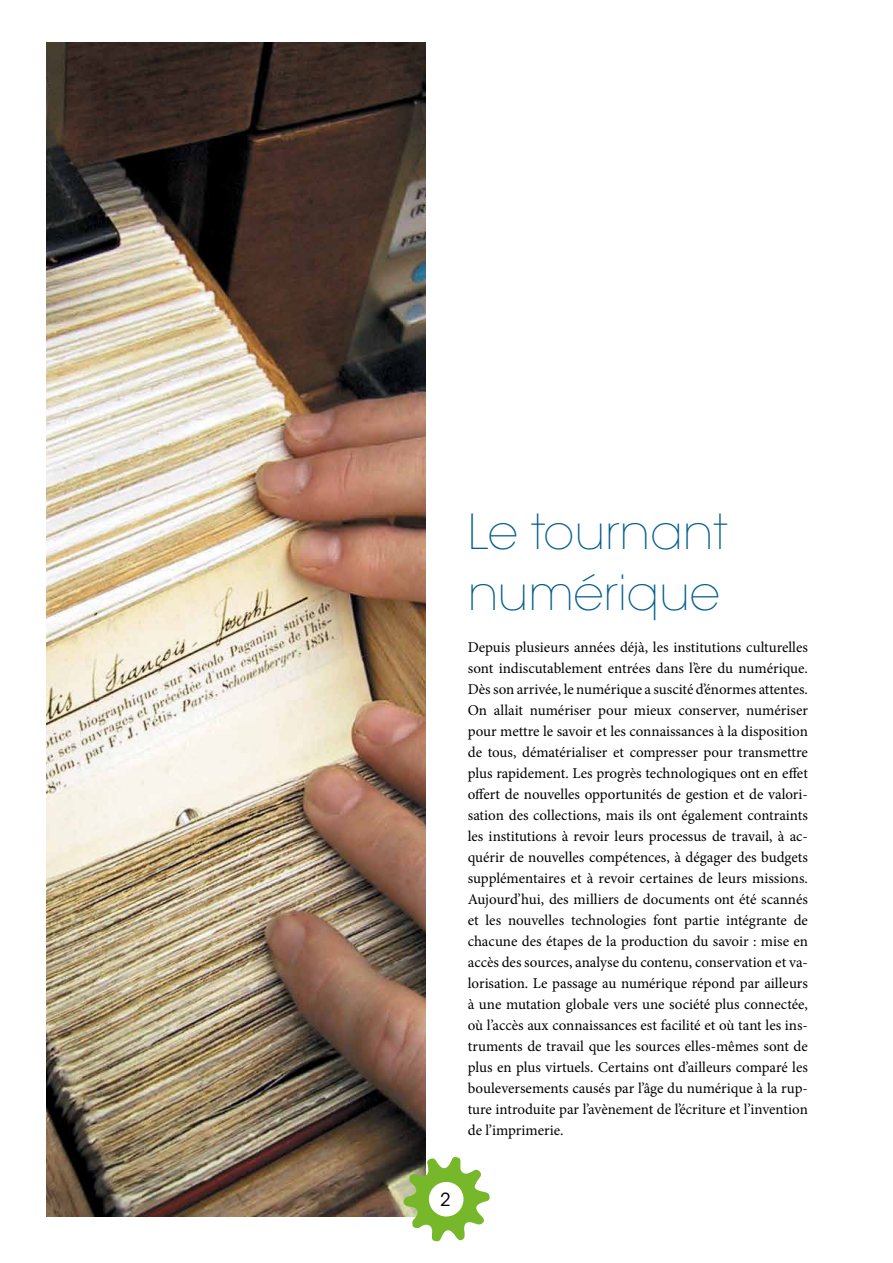
<style>
.page{position:relative;width:893px;height:1263px;background:#fff}
.page>*{position:absolute;margin:0;border:0;box-sizing:border-box;transform-origin:0 0}
.t1{font:200 48px/61.5px "ITC Avant Garde Std";color:#055f8d}
.t2{font:18px "ITC Avant Garde Std";color:#000}
.t3{font:15px/21px "Minion Pro";color:#000;text-align:justify}
</style>
<div class="page">
<img style="left:47px;top:43px;width:378px;height:1173px">
<svg style="left:403px;top:1157px;width:87px;height:85px"></svg>
<h1 class="t1" style="left:468px;top:502px;width:261px">Le tournant numérique</h1>
<p class="t3" style="left:468px;top:637px;width:342px">Depuis plusieurs années déjà, les institutions culturelles sont indiscutablement entrées dans l’ère du numérique.<br>Dès son arrivée, le numérique a suscité d’énormes attentes.<br>On allait numériser pour mieux conserver, numériser pour mettre le savoir et les connaissances à la disposition de tous, dématérialiser et compresser pour transmettre plus rapidement. Les progrès technologiques ont en effet offert de nouvelles opportunités de gestion et de valori&shy;sation des collections, mais ils ont également contraints les institutions à revoir leurs processus de travail, à ac&shy;quérir de nouvelles compétences, à dégager des budgets supplémentaires et à revoir certaines de leurs missions.<br>Aujourd’hui, des milliers de documents ont été scannés et les nouvelles technologies font partie intégrante de chacune des étapes de la production du savoir : mise en accès des sources, analyse du contenu, conservation et va&shy;lorisation. Le passage au numérique répond par ailleurs à une mutation globale vers une société plus connectée, où l’accès aux connaissances est facilité et où tant les ins&shy;truments de travail que les sources elles-mêmes sont de plus en plus virtuels. Certains ont d’ailleurs comparé les bouleversements causés par l’âge du numérique à la rup&shy;ture introduite par l’avènement de l’écriture et l’invention de l’imprimerie.</p>
<p class="t2" style="left:440px;top:1188px;width:12px">2</p>
</div>
